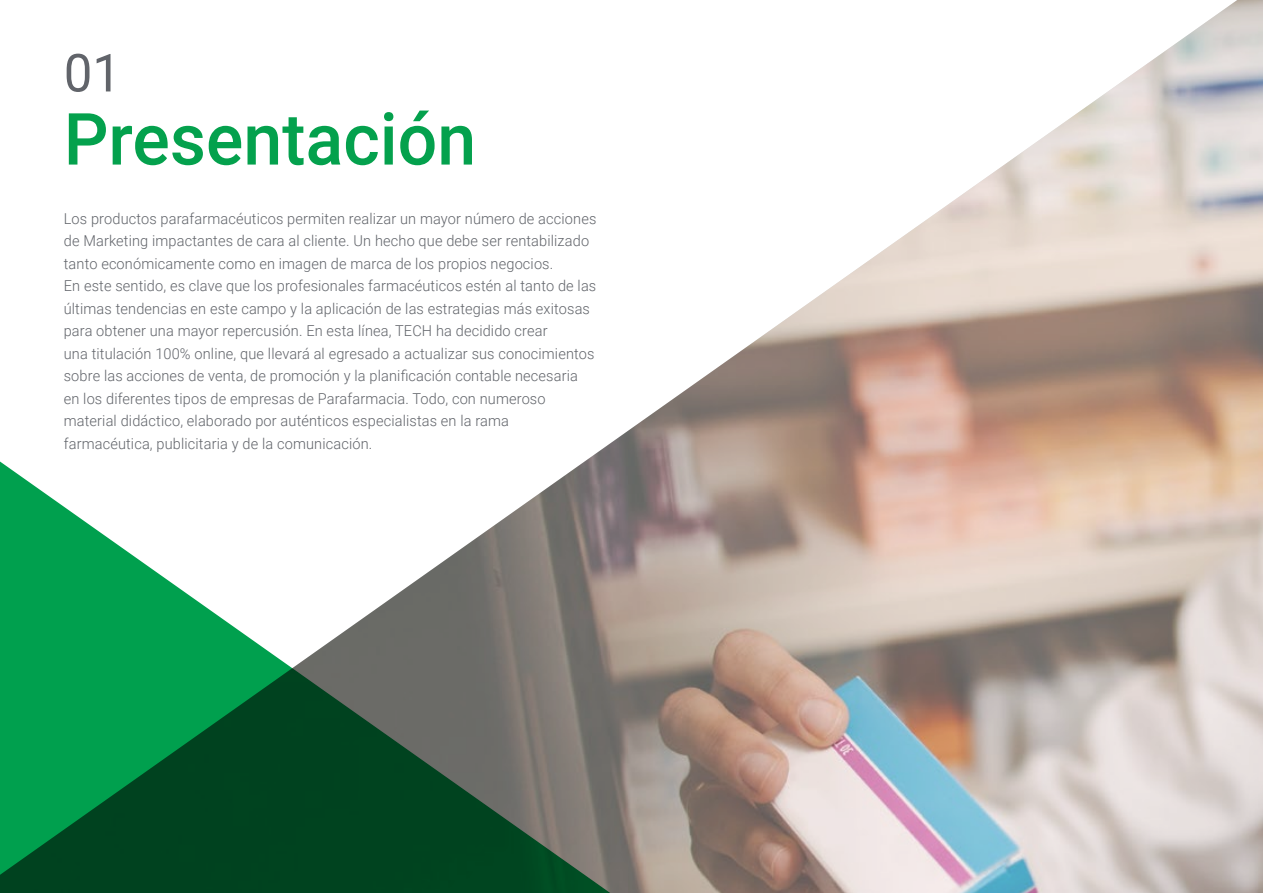
<style>
.page{position:relative;width:1263px;height:893px;background:#fff}
.page>*{position:absolute;margin:0;border:0;box-sizing:border-box;transform-origin:0 0}
.t1{font:500 72px "Roboto";color:#04a14d}
.t2{font:52.5px "Roboto";color:#61646a}
.t3{font:300 15px/22.5px "Roboto";letter-spacing:.01em;color:#61646a}
</style>
<div class="page">
<img style="left:606px;top:0;width:657px;height:893px">
<svg style="left:0;top:446px;width:640px;height:447px"></svg>
<h2 class="t2" style="left:64px;top:36px;width:59px">01</h2>
<h1 class="t1" style="left:64px;top:89px;width:414px">Presentación</h1>
<p class="t3" style="left:64px;top:207px;width:534px">Los productos parafarmacéuticos permiten realizar un mayor número de acciones de Marketing impactantes de cara al cliente. Un hecho que debe ser rentabilizado tanto económicamente como en imagen de marca de los propios negocios.<br>En este sentido, es clave que los profesionales farmacéuticos estén al tanto de las últimas tendencias en este campo y la aplicación de las estrategias más exitosas para obtener una mayor repercusión. En esta línea, TECH ha decidido crear<br>una titulación 100% online, que llevará al egresado a actualizar sus conocimientos sobre las acciones de venta, de promoción y la planificación contable necesaria en los diferentes tipos de empresas de Parafarmacia. Todo, con numeroso material didáctico, elaborado por auténticos especialistas en la rama farmacéutica, publicitaria y de la comunicación.</p>
</div>
